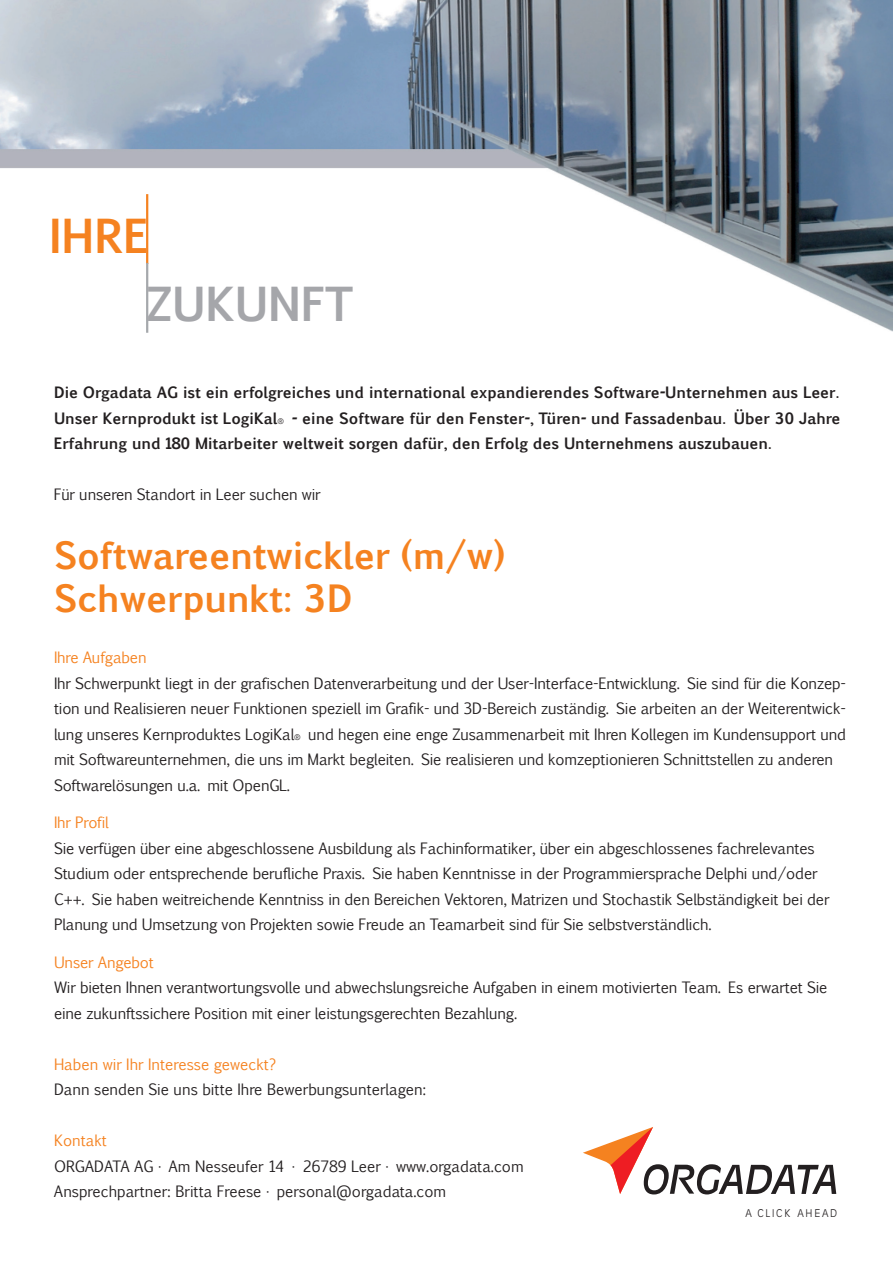
<style>
.page{position:relative;width:893px;height:1263px;background:#fff}
.page>*{position:absolute;margin:0;border:0;box-sizing:border-box;transform-origin:0 0}
.t1{font:700 44.85px "Euphemia UCAS";color:#a5a6aa}
.t2{font:700 44.85px "Euphemia UCAS";color:#f58220}
.t3{font:700 36px/43.2px "Euphemia UCAS";letter-spacing:-.01em;color:#f58220}
.t4{font:15px/25.5px "Euphemia CAS";letter-spacing:-.01em;color:#231f20}
.t5{font:700 15px/25.5px "Euphemia UCAS";color:#231f20;text-align:justify}
.t6{font:15px "Euphemia CAS";letter-spacing:-.01em;color:#f58220}
.t7{font:300 10.5px "Antique Olive";letter-spacing:.17em;color:#231f20}
.s1{font-size:7.5px}
</style>
<div class="page">
<svg style="left:583px;top:1127px;width:253px;height:67px"></svg>
<img style="left:0;top:0;width:893px;height:331px">
<hr style="left:146px;top:194px;width:2px;height:70px;background:#f58220">
<hr style="left:146px;top:263px;width:2px;height:70px;background:#a5a8ac">
<h1 class="t2" style="left:49px;top:202px;width:101px">IHRE</h1>
<h1 class="t1" style="left:147px;top:270px;width:209px">ZUKUNFT</h1>
<p class="t5" style="left:54px;top:380px;width:788px">Die Orgadata AG ist ein erfolgreiches und international expandierendes Software-Unternehmen aus Leer.<br>Unser Kernprodukt ist LogiKal<span class="s1">®</span> - eine Software für den Fenster-, Türen- und Fassadenbau. Über 30 Jahre Erfahrung und 180 Mitarbeiter weltweit sorgen dafür, den Erfolg des Unternehmens auszubauen.</p>
<p class="t4" style="left:54px;top:482px;width:268px">Für unseren Standort in Leer suchen wir</p>
<h2 class="t3" style="left:54px;top:534px;width:453px">Softwareentwickler (m/w)<br>Schwerpunkt: 3D</h2>
<p class="t6" style="left:54px;top:647px;width:94px">Ihre Aufgaben</p>
<p class="t4" style="left:54px;top:670px;width:794px">Ihr Schwerpunkt liegt in der grafischen Datenverarbeitung und der User-Interface-Entwicklung. Sie sind für die Konzep&shy;tion und Realisieren neuer Funktionen speziell im Grafik- und 3D-Bereich zuständig. Sie arbeiten an der Weiterentwick&shy;lung unseres Kernproduktes LogiKal<span class="s1">®</span> und hegen eine enge Zusammenarbeit mit Ihren Kollegen im Kundensupport und mit Softwareunternehmen, die uns im Markt begleiten. Sie realisieren und komzeptionieren Schnittstellen zu anderen Softwarelösungen u.a. mit OpenGL.</p>
<p class="t6" style="left:54px;top:812px;width:56px">Ihr Profil</p>
<p class="t4" style="left:54px;top:835px;width:777px">Sie verfügen über eine abgeschlossene Ausbildung als Fachinformatiker, über ein abgeschlossenes fachrelevantes Studium oder entsprechende berufliche Praxis. Sie haben Kenntnisse in der Programmiersprache Delphi und/oder C++. Sie haben weitreichende Kenntniss in den Bereichen Vektoren, Matrizen und Stochastik Selbständigkeit bei der Planung und Umsetzung von Projekten sowie Freude an Teamarbeit sind für Sie selbstverständlich.</p>
<p class="t6" style="left:54px;top:951px;width:101px">Unser Angebot</p>
<p class="t4" style="left:54px;top:975px;width:775px">Wir bieten Ihnen verantwortungsvolle und abwechslungsreiche Aufgaben in einem motivierten Team. Es erwartet Sie eine zukunftssichere Position mit einer leistungsgerechten Bezahlung.</p>
<p class="t6" style="left:54px;top:1053px;width:224px">Haben wir Ihr Interesse geweckt?</p>
<p class="t4" style="left:54px;top:1077px;width:374px">Dann senden Sie uns bitte Ihre Bewerbungsunterlagen:</p>
<p class="t6" style="left:54px;top:1130px;width:55px">Kontakt</p>
<p class="t4" style="left:54px;top:1153px;width:471px">ORGADATA AG · Am Nesseufer 14 · 26789 Leer · www.orgadata.com<br>Ansprechpartner: Britta Freese · personal@orgadata.com</p>
<p class="t7" style="left:745px;top:1207px;width:93px">A CLICK AHEAD</p>
</div>
